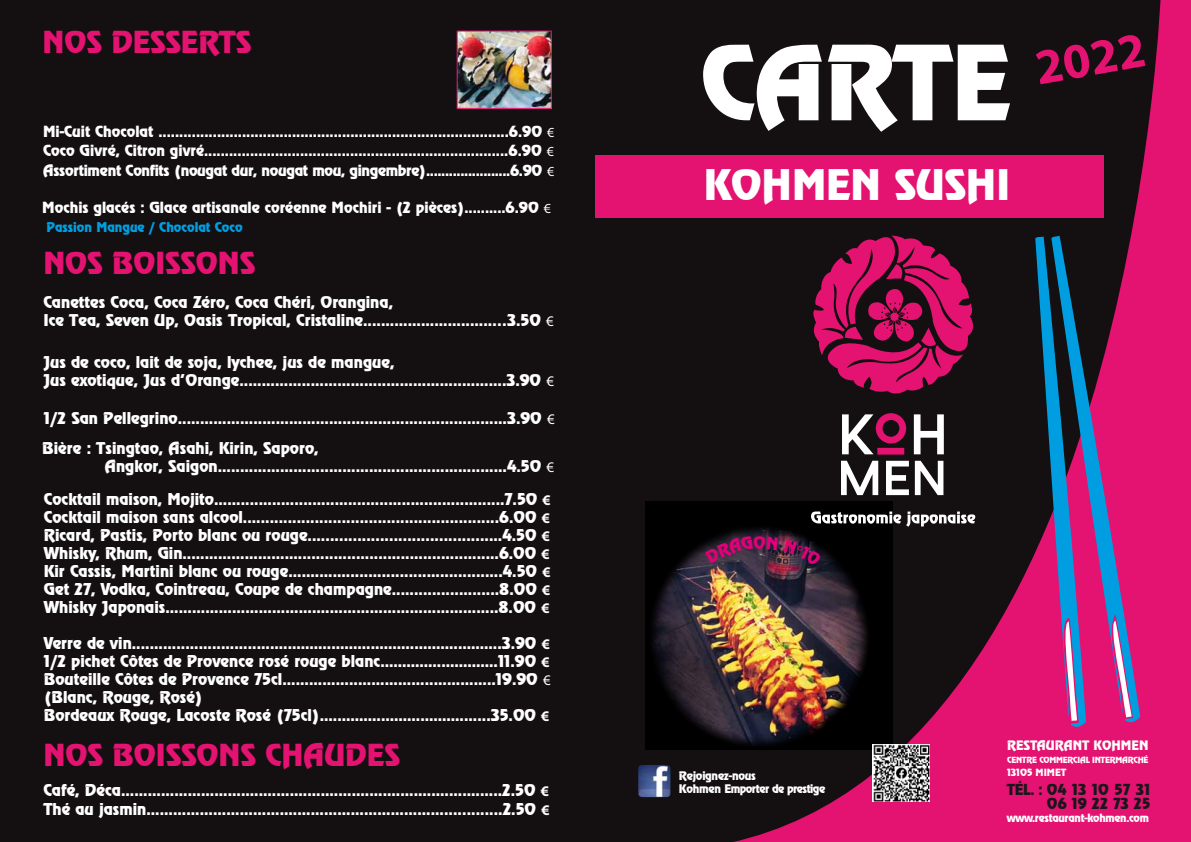
<style>
.page{position:relative;width:1191px;height:842px;background:#140f11}
.page>*{position:absolute;margin:0;border:0;box-sizing:border-box;transform-origin:0 0}
.t1{font:92.6px "Revue";color:#fff}
.t2{font:700 50px "Myriad Pro";color:#e41270}
.t3{font:38.1px "Revue";color:#fff}
.t4{font:27.4px "Revue";color:#e41270}
.t5{font:14.8px/18px "Revue";color:#fff}
.t6{font:14.7px/18px "Revue";color:#fff}
.t7{font:13.9px/19.6px "Revue";color:#fff;text-align:justify}
.t8{font:13.7px/14px "Revue";letter-spacing:.01em;color:#1a171c;text-align:right}
.t9{font:12.2px "Revue";color:#009ee0}
.t10{font:11.8px "Revue";color:#fff}
.t11{font:10.7px/13.1px "Revue";letter-spacing:-.025em;color:#fff}
.t12{font:10.3px "Revue";letter-spacing:-.025em;color:#fff}
.t13{font:9px "Revue";color:#fff}
.t14{font:7.6px "Revue";letter-spacing:-.025em;color:#fff}
.s1{font-family:"Myriad Pro"}
.s2{font-family:"Myriad Pro";font-weight:700}
</style>
<div class="page">
<svg style="left:670px;top:0;width:521px;height:842px"></svg>
<div style="left:595px;top:155px;width:509px;height:63px;background:#e41270"></div>
<img style="left:645px;top:468px;width:280px;height:314px">
<img style="left:646px;top:524px;width:225px;height:225px">
<svg style="left:914px;top:414px;width:29px;height:40px"></svg>
<svg style="left:841px;top:461px;width:37px;height:34px"></svg>
<svg style="left:886px;top:461px;width:23px;height:34px"></svg>
<svg style="left:915px;top:461px;width:28px;height:34px"></svg>
<svg style="left:842px;top:413px;width:64px;height:42px"></svg>
<svg style="left:811px;top:233px;width:165px;height:162px"></svg>
<svg style="left:811px;top:511px;width:164px;height:16px"></svg>
<svg style="left:1035px;top:236px;width:51px;height:493px"></svg>
<svg style="left:1051px;top:236px;width:89px;height:489px;fill:#e41270"></svg>
<img style="left:638px;top:765px;width:32px;height:32px">
<img style="left:458px;top:33px;width:92px;height:74px">
<div style="left:456px;top:31px;width:96px;height:78px;border:1px solid #e41270"></div>
<img style="left:872px;top:745px;width:57px;height:57px">
<svg style="left:704px;top:536px;width:118px;height:30px;background:#352938"></svg>
<h3 class="t4" style="left:43px;top:23px;width:210px">NOS DESSERTS</h3>
<p class="t7" style="left:43px;top:121px;width:513px">Mi-Cuit Chocolat ....................................................................................6.90 <span class="s1">€ </span>Coco Givré, Citron givré.........................................................................6.90 <span class="s1">€ </span>Assortiment Confits (nougat dur, nougat mou, gingembre)......................6.90 <span class="s1">€</span></p>
<p class="t7" style="left:42px;top:197px;width:510px">Mochis glacés : Glace artisanale coréenne Mochiri - (2 pièces)..........6.90 <span class="s1">€</span></p>
<p class="t9" style="left:46px;top:219px;width:198px">Passion Mangue / Chocolat Coco</p>
<h3 class="t4" style="left:43px;top:245px;width:213px">NOS BOISSONS</h3>
<p class="t6" style="left:43px;top:293px;width:512px">Canettes Coca, Coca Zéro, Coca Chéri, Orangina,<br>Ice Tea, Seven Up, Oasis Tropical, Cristaline.............................…3.50 <span class="s1">€</span></p>
<p class="t6" style="left:43px;top:353px;width:512px">Jus de coco, lait de soja, lychee, jus de mangue,<br>Jus exotique, Jus d’Orange............................................................3.90 <span class="s1">€</span></p>
<p class="t6" style="left:44px;top:409px;width:512px">1/2 San Pellegrino..........................................................................3.90 <span class="s1">€</span></p>
<p class="t6" style="left:105px;top:439px;width:451px;text-indent:-63px">Bière : Tsingtao, Asahi, Kirin, Saporo,<br>Angkor, Saigon.................................................................4.50 <span class="s1">€</span></p>
<p class="t5" style="left:44px;top:490px;width:508px;text-align:justify">Cocktail maison, Mojito.................................................................7.50 <span class="s2">€ </span>Cocktail maison sans alcool.........................................................6.00 <span class="s2">€ </span>Ricard, Pastis, Porto blanc ou rouge...........................................4.50 <span class="s2">€ </span>Whisky, Rhum, Gin.......................................................................6.00 <span class="s2">€ </span>Kir Cassis, Martini blanc ou rouge................................................4.50 <span class="s2">€ </span>Get 27, Vodka, Cointreau, Coupe de champagne........................8.00 <span class="s2">€ </span>Whisky Japonais...........................................................................8.00 <span class="s2">€</span></p>
<p class="t5" style="left:44px;top:634px;width:507px">Verre de vin....................................................................................3.90 <span class="s2">€<br></span>1/2 pichet Côtes de Provence rosé rouge blanc...........................11.90 <span class="s2">€</span></p>
<p class="t6" style="left:44px;top:670px;width:508px">Bouteille Côtes de Provence 75cl................................................19.90 <span class="s1">€ </span>(Blanc, Rouge, Rosé)</p>
<p class="t5" style="left:44px;top:706px;width:507px">Bordeaux Rouge, Lacoste Rosé (75cl).......................................35.00 <span class="s2">€</span></p>
<h1 class="t1" style="left:700px;top:21px;width:311px">CARTE</h1>
<h3 class="t3" style="left:703px;top:159px;width:308px">KOHMEN SUSHI</h3>
<h2 class="t2" style="left:1029px;top:36px;width:113px;rotate:-10deg">2022</h2>
<h3 class="t4" style="left:43px;top:737px;width:358px">NOS BOISSONS CHAUDES</h3>
<p class="t10" style="left:1007px;top:737px;width:143px">RESTAURANT KOHMEN</p>
<p class="t14" style="left:1007px;top:755px;width:143px">CENTRE COMMERCIAL INTERMARCHÉ</p>
<p class="t13" style="left:1007px;top:766px;width:61px">13105 MIMET</p>
<p class="t8" style="left:1006px;top:782px;width:145px">TÉL. : 04 13 10 57 31<br>06 19 22 73 25</p>
<p class="t12" style="left:1006px;top:811px;width:144px">www.restaurant-kohmen.com</p>
<p class="t11" style="left:679px;top:769px;width:148px">Rejoignez-nous<br>Kohmen Emporter de prestige</p>
<p class="t5" style="left:43px;top:780px;width:508px;line-height:19px">Café, Déca......................................................................................2.50 <span class="s2">€<br></span>Thé au jasmin................................................................................2.50 <span class="s2">€</span></p>
</div>
